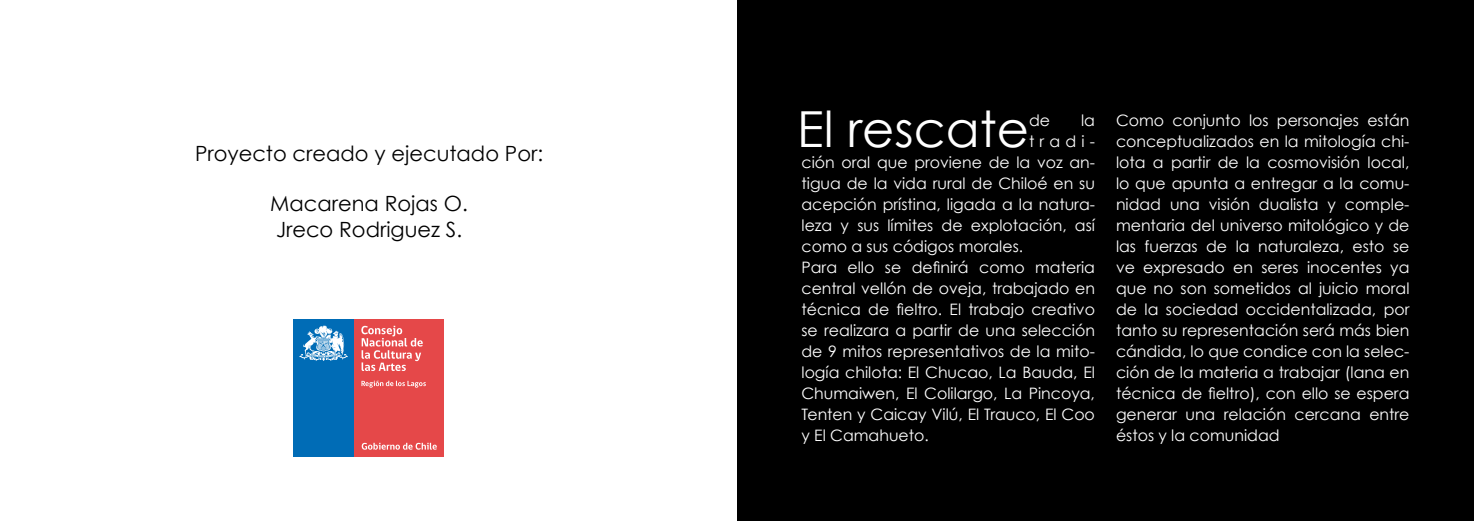
<style>
.page{position:relative;width:1474px;height:521px;background:#fff}
.page>*{position:absolute;margin:0;border:0;box-sizing:border-box;transform-origin:0 0}
.t1{font:49.7px "Century Gothic";color:#fff}
.t2{font:21px/25.2px "Century Gothic";color:#000}
.t3{font:15.75px/21px "Century Gothic";color:#fff;text-align:justify}
.s1{font-family:"Minion Pro";color:#000}
</style>
<div class="page">
<div style="left:737px;top:0;width:736px;height:521px;background:#000"></div>
<div style="left:292px;top:319px;width:62px;height:137px;background:#006cb6"></div>
<div style="left:354px;top:319px;width:90px;height:137px;background:#e54849"></div>
<svg style="left:299px;top:325px;width:49px;height:36px"></svg>
<svg style="left:361px;top:380px;width:65px;height:8px"></svg>
<svg style="left:361px;top:326px;width:62px;height:45px"></svg>
<svg style="left:362px;top:443px;width:75px;height:7px"></svg>
<h2 class="t2" style="left:195px;top:140px;width:350px">Proyecto creado y ejecutado Por:</h2>
<h2 class="t2" style="left:270px;top:190px;width:199px">Macarena Rojas O.<br>Jreco Rodriguez S.</h2>
<h1 class="t1" style="left:797px;top:97px;width:233px">El rescate</h1>
<p class="t3" style="left:1029px;top:109px;width:23px">de</p>
<p class="t3" style="left:1081px;top:109px;width:15px">la</p>
<p class="t3" style="left:1029px;top:130px;width:67px">tradi-</p>
<p class="t3" style="left:801px;top:151px;width:295px">ción oral que proviene de la voz an-</p>
<p class="t3" style="left:801px;top:172px;width:295px">tigua de la vida rural de Chiloé en su</p>
<p class="t3" style="left:801px;top:193px;width:295px">acepción prístina, ligada a la natura-</p>
<p class="t3" style="left:801px;top:214px;width:295px">leza y sus límites de explotación, así</p>
<p class="t3" style="left:801px;top:235px;width:223px">como a sus códigos morales.</p>
<p class="t3" style="left:801px;top:256px;width:295px">Para ello se definirá como materia</p>
<p class="t3" style="left:801px;top:277px;width:295px">central vellón de oveja, trabajado en</p>
<p class="t3" style="left:801px;top:298px;width:295px">técnica de fieltro. El trabajo creativo</p>
<p class="t3" style="left:801px;top:319px;width:295px">se realizara a partir de una selección</p>
<p class="t3" style="left:801px;top:340px;width:295px">de 9 mitos representativos de la mito-</p>
<p class="t3" style="left:801px;top:361px;width:295px">logía chilota: El Chucao, La Bauda, El</p>
<p class="t3" style="left:801px;top:382px;width:295px">Chumaiwen, El Colilargo, La Pincoya,</p>
<p class="t3" style="left:801px;top:403px;width:295px">Tenten y Caicay Vilú, El Trauco, El Coo</p>
<p class="t3" style="left:801px;top:424px;width:129px">y El Camahueto.</p>
<p class="t3" style="left:1115px;top:109px;width:295px">Como conjunto los personajes están conceptualizados en la mitología chi&shy;lota a partir de la cosmovisión local, lo que apunta a entregar a la comu&shy;nidad una visión dualista y comple&shy;mentaria del universo mitológico y de las fuerzas de la naturaleza, esto se ve expresado en seres inocentes ya que no son sometidos al juicio moral de la sociedad occidentalizada, por tanto su representación será más bien cándida, lo que condice con la selec&shy;ción de la materia a trabajar (lana en técnica de fieltro), con ello se espera generar una relación cercana entre éstos y la comunidad<span class="s1">.</span></p>
</div>
